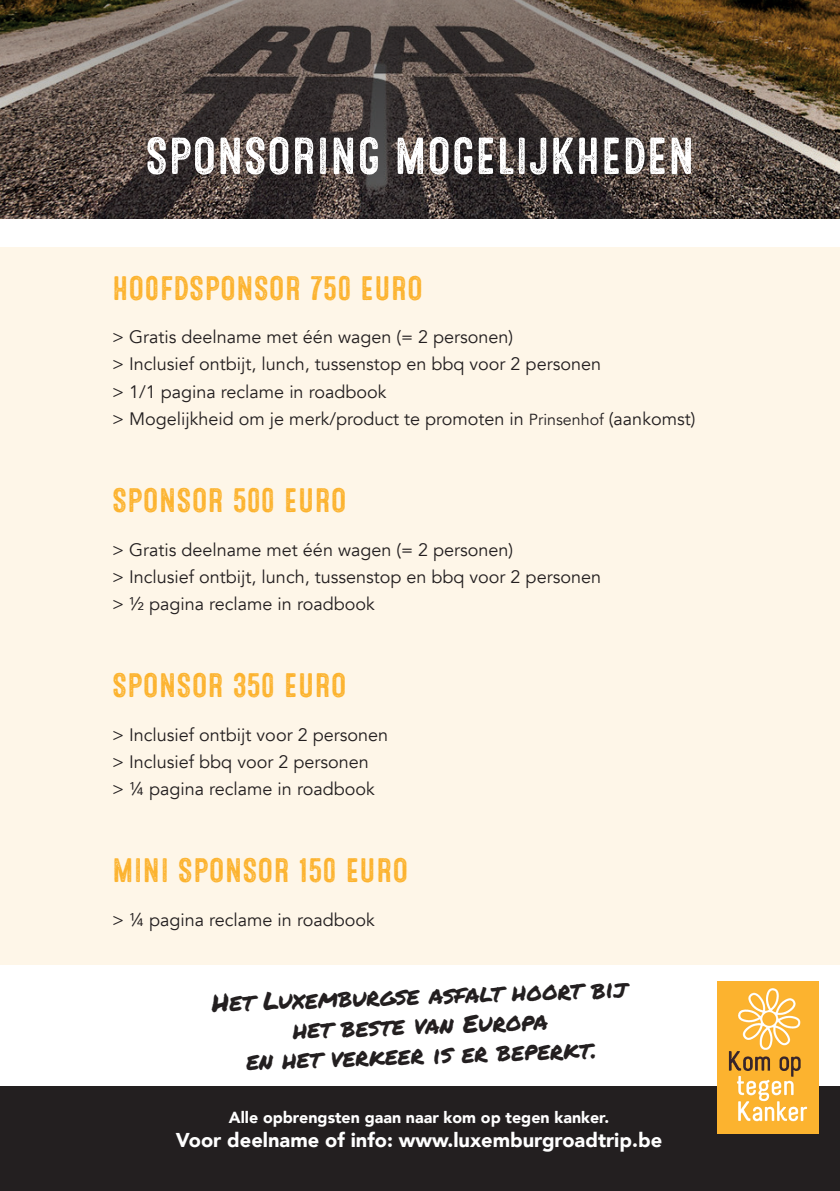
<style>
.page{position:relative;width:840px;height:1191px;background:#fff}
.page>*{position:absolute;margin:0;border:0;box-sizing:border-box;transform-origin:0 0}
.t1{font:52px "Microbrew Three";color:#fff}
.t2{font:34px "Microbrew Three";color:#fcb32f}
.t3{font:24.8px/29.8px "Permanent Marker";color:#231f20;text-align:center}
.t4{font:900 20px "Avenir";color:#fff}
.t5{font:18px/27.2px "Avenir";color:#231f20}
.t6{font:900 16px "Avenir";color:#fff}
.s1{font-size:16px}
</style>
<div class="page">
<div style="left:0;top:247px;width:839px;height:718px;background:#fef6e8"></div>
<svg style="left:0;top:0;width:839px;height:218px;background:#544840"></svg>
<div style="left:0;top:1086px;width:839px;height:105px;background:#231f20"></div>
<img style="left:717px;top:981px;width:100px;height:152px">
<h1 class="t1" style="left:145px;top:126px;width:551px">SPONSORING MOGELIJKHEDEN</h1>
<h2 class="t2" style="left:112px;top:269px;width:312px">HOOFDSPONSOR 750 EURO</h2>
<p class="t5" style="left:112px;top:324px;width:584px">&gt; Gratis deelname met één wagen (= 2 personen)<br>&gt; Inclusief ontbijt, lunch, tussenstop en bbq voor 2 personen<br>&gt; 1/1 pagina reclame in roadbook<br>&gt; Mogelijkheid om je merk/product te promoten in <span class="s1">Prinsenhof</span> (aankomst)</p>
<h2 class="t2" style="left:112px;top:481px;width:236px">SPONSOR 500 EURO</h2>
<p class="t5" style="left:112px;top:536px;width:490px">&gt; Gratis deelname met één wagen (= 2 personen)<br>&gt; Inclusief ontbijt, lunch, tussenstop en bbq voor 2 personen &gt; ½ pagina reclame in roadbook</p>
<h2 class="t2" style="left:112px;top:666px;width:236px">SPONSOR 350 EURO</h2>
<p class="t5" style="left:112px;top:721px;width:277px">&gt; Inclusief ontbijt voor 2 personen &gt; Inclusief bbq voor 2 personen<br>&gt; ¼ pagina reclame in roadbook</p>
<h2 class="t2" style="left:112px;top:851px;width:297px">MINI SPONSOR 150 EURO</h2>
<p class="t5" style="left:112px;top:906px;width:264px">&gt; ¼ pagina reclame in roadbook</p>
<h3 class="t3" style="left:211px;top:987px;width:416px;rotate:-2deg">Het Luxemburgse asfalt hoort bij het beste van Europa<br>en het verkeer is er beperkt.</h3>
<p class="t6" style="left:229px;top:1103px;width:381px">Alle opbrengsten gaan naar kom op tegen kanker.</p>
<p class="t4" style="left:176px;top:1122px;width:487px">Voor deelname of info: www.luxemburgroadtrip.be</p>
</div>
